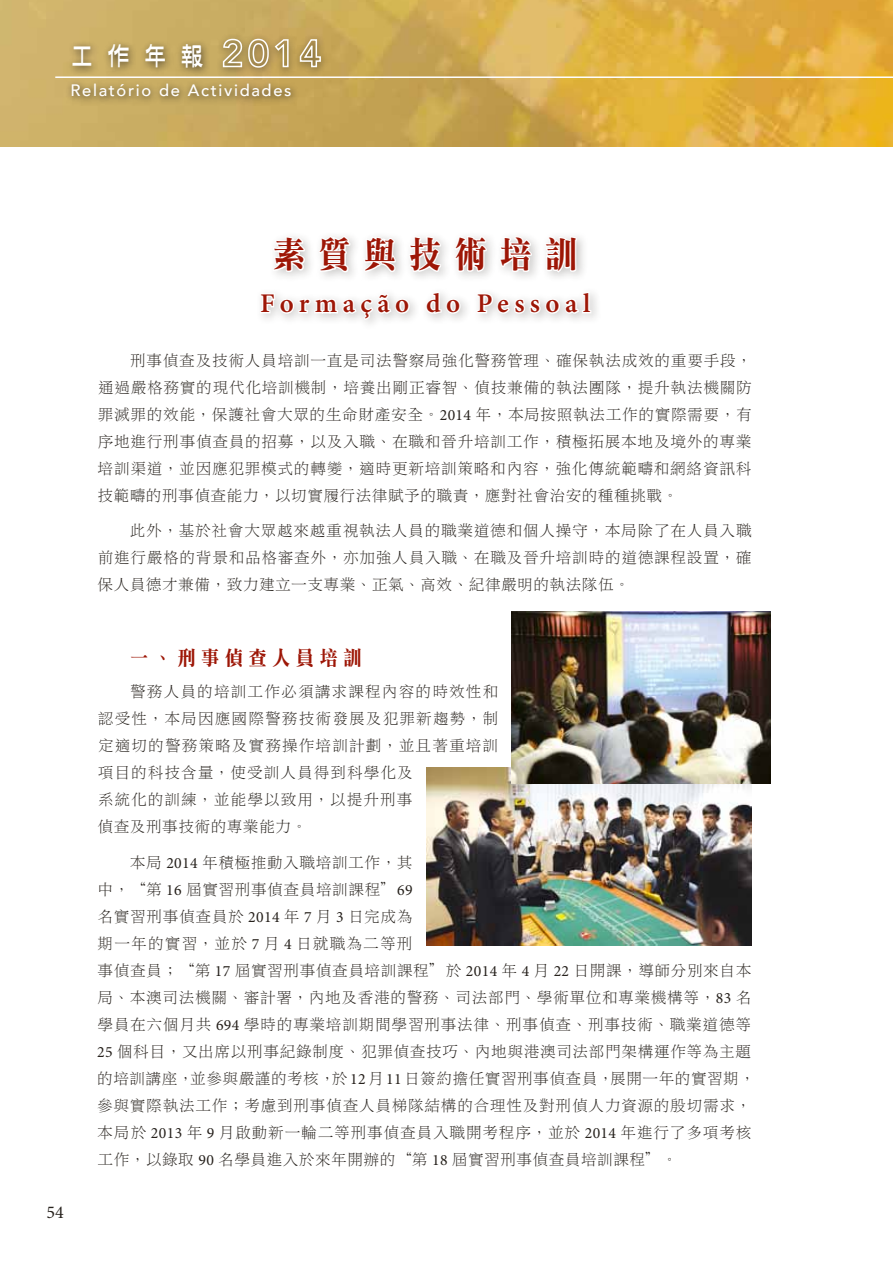
<style>
.page{position:relative;width:893px;height:1263px;background:#fff}
.page>*{position:absolute;margin:0;border:0;box-sizing:border-box;transform-origin:0 0}
.t1{font:36px "DF Li Song HK W7";letter-spacing:.4em;color:#9d1606;scale:.9 1}
.t2{font:600 27px "Minion Pro";letter-spacing:.2em;color:#9d1606}
.t3{font:25.5px "DF Ya Yi HK W6";color:#fff;scale:.9 1}
.t4{font:20.25px "DF Li Song HK W7";letter-spacing:.3em;color:#9d1606;scale:.9 1}
.t5{font:18px "Minion Pro";color:#26211c}
.t6{font:500 16.5px "Avenir";letter-spacing:.1em;color:#fff}
.t7{font:15.75px/27px "DF Li Song HK W3";letter-spacing:.035em;color:#26211c;text-align:justify}
.t8{font:15.75px/27px "DF Li Song HK W3";letter-spacing:.065em;color:#26211c}
.s1{font-family:"Minion Pro"}
</style>
<div class="page">
<img style="left:0;top:0;width:893px;height:146px">
<hr style="left:55px;top:76px;width:838px;height:2px;background:#fff">
<div style="left:66px;top:38px;width:145px;height:39px;background:#26211c;opacity:.8"></div>
<div style="left:65px;top:78px;width:234px;height:27px;background:#26211c;opacity:.8"></div>
<div style="left:216px;top:33px;width:113px;height:45px;background:#26211c;opacity:.8"></div>
<svg style="left:221px;top:38px;width:68px;height:31px;background:#c2ad7c"></svg>
<svg style="left:299px;top:38px;width:23px;height:30px"></svg>
<div style="left:267px;top:231px;width:322px;height:53px;background:#26211c;opacity:.25"></div>
<svg style="left:268px;top:235px;width:38px;height:38px"></svg>
<svg style="left:317px;top:234px;width:35px;height:40px"></svg>
<svg style="left:361px;top:232px;width:36px;height:41px"></svg>
<svg style="left:406px;top:235px;width:36px;height:38px"></svg>
<svg style="left:453px;top:108px;width:35px;height:165px"></svg>
<svg style="left:497px;top:234px;width:36px;height:39px"></svg>
<svg style="left:542px;top:234px;width:36px;height:40px"></svg>
<div style="left:254px;top:286px;width:349px;height:46px;background:#26211c;opacity:.25"></div>
<svg style="left:259px;top:291px;width:152px;height:31px"></svg>
<svg style="left:424px;top:290px;width:38px;height:26px"></svg>
<svg style="left:475px;top:290px;width:118px;height:25px"></svg>
<img style="left:426px;top:768px;width:325px;height:177px">
<img style="left:511px;top:611px;width:259px;height:172px">
<h3 class="t3" style="left:71px;top:42px;width:149px">工作年報</h3>
<p class="t6" style="left:71px;top:76px;width:223px">Relatório de Actividades</p>
<p class="t5" style="left:47px;top:1200px;width:19px">54</p>
<h1 class="t1" style="left:273px;top:235px;width:340px">素質與技術培訓</h1>
<h2 class="t2" style="left:260px;top:285px;width:332px">Formação do Pessoal</h2>
<p class="t7" style="left:97px;top:346px;width:656px;text-indent:33px">刑事偵查及技術人員培訓一直是司法警察局強化警務管理、確保執法成效的重要手段，通過嚴格務實的現代化培訓機制，培養出剛正睿智、偵技兼備的執法團隊，提升執法機關防罪滅罪的效能，保護社會大眾的生命財產安全。<span class="s1">2014</span> 年，本局按照執法工作的實際需要，有序地進行刑事偵查員的招募，以及入職、在職和晉升培訓工作，積極拓展本地及境外的專業培訓渠道，並因應犯罪模式的轉變，適時更新培訓策略和內容，強化傳統範疇和網絡資訊科技範疇的刑事偵查能力，以切實履行法律賦予的職責，應對社會治安的種種挑戰。</p>
<p class="t7" style="left:98px;top:517px;width:656px;text-indent:32px">此外，基於社會大眾越來越重視執法人員的職業道德和個人操守，本局除了在人員入職前進行嚴格的背景和品格審查外，亦加強人員入職、在職及晉升培訓時的道德課程設置，確保人員德才兼備，致力建立一支專業、正氣、高效、紀律嚴明的執法隊伍。</p>
<p class="t4" style="left:130px;top:647px;width:259px">一、刑事偵查人員培訓</p>
<p class="t8" style="left:98px;top:678px;width:402px;text-indent:32px">警務人員的培訓工作必須講求課程內容的時效性和認受性，本局因應國際警務技術發展及犯罪新趨勢，制定適切的警務策略及實務操作培訓計劃，並且著重培訓項目的科技含量，使受訓人員得到科學化及<br>系統化的訓練，並能學以致用，以提升刑事<br>偵查及刑事技術的專業能力。</p>
<p class="t7" style="left:97px;top:848px;width:659px;text-align:left;text-indent:33px">本局 <span class="s1">2014</span> 年積極推動入職培訓工作，其<br>中，“第 <span class="s1">16</span> 屆實習刑事偵查員培訓課程”<span class="s1">69<br></span>名實習刑事偵查員於 <span class="s1">2014</span> 年 <span class="s1">7</span> 月 <span class="s1">3</span> 日完成為<br>期一年的實習，並於 <span class="s1">7</span> 月 <span class="s1">4</span> 日就職為二等刑<br>事偵查員；“第 <span class="s1">17</span> 屆實習刑事偵查員培訓課程”於 <span class="s1">2014</span> 年 <span class="s1">4</span> 月 <span class="s1">22</span> 日開課，導師分別來自本局、本澳司法機關、審計署，內地及香港的警務、司法部門、學術單位和專業機構等，<span class="s1">83</span> 名學員在六個月共 <span class="s1">694</span> 學時的專業培訓期間學習刑事法律、刑事偵查、刑事技術、職業道德等<span class="s1">25</span> 個科目，又出席以刑事紀錄制度、犯罪偵查技巧、內地與港澳司法部門架構運作等為主題的培訓講座，並參與嚴謹的考核，於<span class="s1">12</span>月<span class="s1">11</span>日簽約擔任實習刑事偵查員，展開一年的實習期，參與實際執法工作；考慮到刑事偵查人員梯隊結構的合理性及對刑偵人力資源的殷切需求，本局於 <span class="s1">2013</span> 年 <span class="s1">9</span> 月啟動新一輪二等刑事偵查員入職開考程序，並於 <span class="s1">2014</span> 年進行了多項考核工作，以錄取 <span class="s1">90</span> 名學員進入於來年開辦的“第 <span class="s1">18</span> 屆實習刑事偵查員培訓課程”。</p>
</div>
